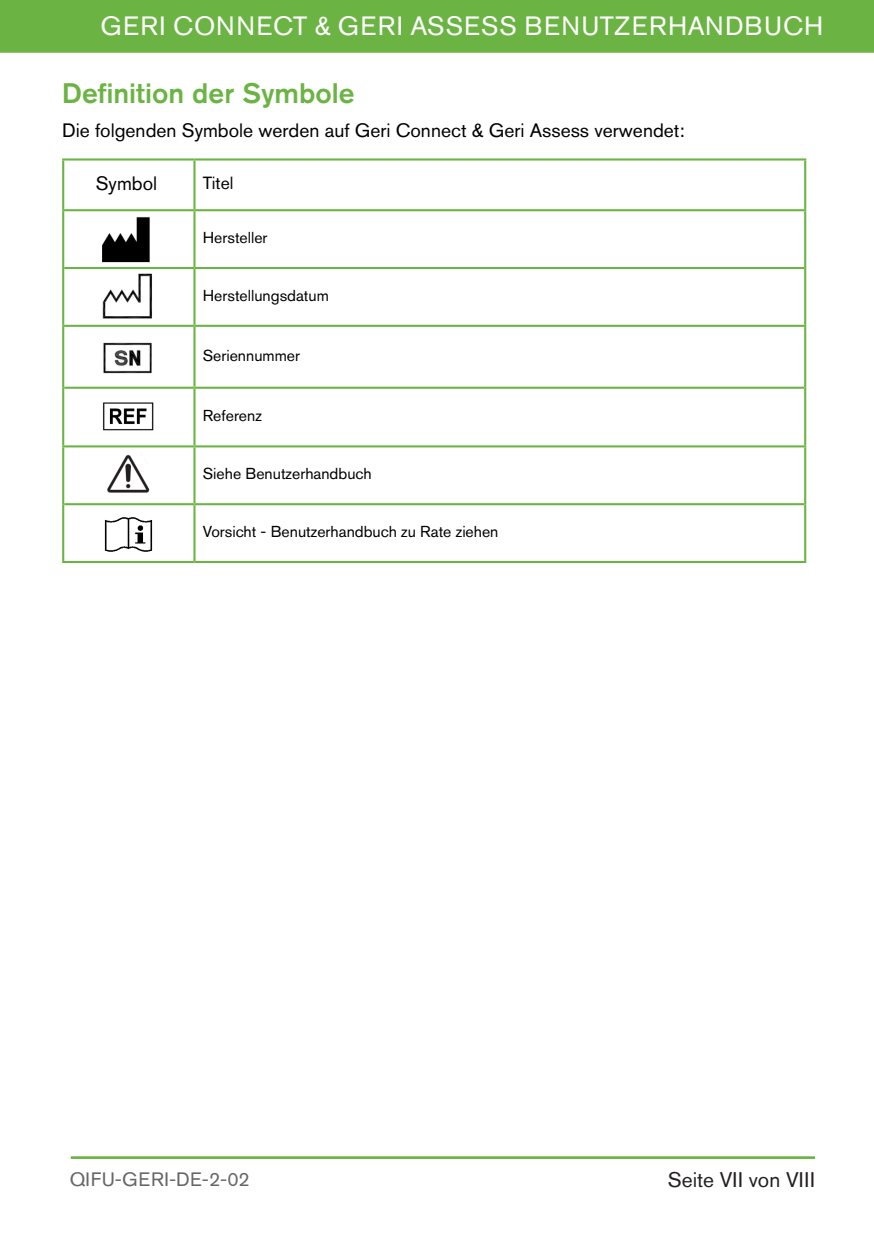
<style>
.page{position:relative;width:874px;height:1241px;background:#fff}
.page>*{position:absolute;margin:0;border:0;box-sizing:border-box;transform-origin:0 0}
.t1{font:500 28px "Akzidenz Grotesk Std";color:#6bb444}
.t2{font:26.25px "Akzidenz Grotesk Std";letter-spacing:.045em;color:#fff}
.t3{font:21px "Akzidenz Grotesk Std";color:#231f20}
.t4{font:19.25px "Akzidenz Grotesk Std";color:#000}
.t5{font:19.25px "Akzidenz Grotesk Std";letter-spacing:.03em;color:#666}
.TABLE_TEXT{font:17.5px "Akzidenz Grotesk Std";color:#000}
.TABLE_TEXT-2{font:15.75px "Akzidenz Grotesk Std";color:#000}
.table_text{font:15.75px "Akzidenz Grotesk Std";color:#000}
</style>
<div class="page">
<div style="left:0;top:0;width:873px;height:53px;background:#6bb444"></div>
<hr style="left:71px;top:1156px;width:743px;height:1px;background:#6bb444">
<hr style="left:71px;top:1157px;width:743px;height:1px;background:#6bb444">
<hr style="left:62px;top:158px;width:132px;height:2px;background:#6bb444">
<hr style="left:62px;top:160px;width:2px;height:49px;background:#6bb444">
<hr style="left:194px;top:158px;width:611px;height:2px;background:#6bb444">
<hr style="left:803px;top:160px;width:2px;height:49px;background:#6bb444">
<hr style="left:62px;top:268px;width:2px;height:57px;background:#6bb444">
<hr style="left:803px;top:268px;width:2px;height:57px;background:#6bb444">
<hr style="left:62px;top:387px;width:2px;height:58px;background:#6bb444">
<hr style="left:803px;top:387px;width:2px;height:58px;background:#6bb444">
<hr style="left:62px;top:504px;width:2px;height:57px;background:#6bb444">
<hr style="left:803px;top:504px;width:2px;height:57px;background:#6bb444">
<hr style="left:62px;top:561px;width:132px;height:2px;background:#6bb444">
<hr style="left:194px;top:561px;width:611px;height:2px;background:#6bb444">
<hr style="left:193px;top:160px;width:2px;height:49px;background:#6bb444">
<hr style="left:193px;top:269px;width:2px;height:56px;background:#6bb444">
<hr style="left:193px;top:389px;width:2px;height:56px;background:#6bb444">
<hr style="left:193px;top:447px;width:2px;height:56px;background:#6bb444">
<hr style="left:193px;top:505px;width:2px;height:56px;background:#6bb444">
<hr style="left:62px;top:209px;width:132px;height:2px;background:#6bb444">
<hr style="left:62px;top:211px;width:2px;height:57px;background:#6bb444">
<hr style="left:194px;top:209px;width:611px;height:2px;background:#6bb444">
<hr style="left:803px;top:211px;width:2px;height:57px;background:#6bb444">
<hr style="left:193px;top:211px;width:2px;height:56px;background:#6bb444">
<hr style="left:64px;top:267px;width:130px;height:2px;background:#6bb444">
<hr style="left:194px;top:267px;width:609px;height:2px;background:#6bb444">
<hr style="left:62px;top:325px;width:132px;height:2px;background:#6bb444">
<hr style="left:62px;top:327px;width:2px;height:60px;background:#6bb444">
<hr style="left:194px;top:325px;width:611px;height:2px;background:#6bb444">
<hr style="left:803px;top:327px;width:2px;height:60px;background:#6bb444">
<hr style="left:193px;top:327px;width:2px;height:59px;background:#6bb444">
<hr style="left:64px;top:386px;width:130px;height:3px;background:#6bb444">
<hr style="left:194px;top:386px;width:609px;height:3px;background:#6bb444">
<hr style="left:62px;top:445px;width:132px;height:2px;background:#6bb444">
<hr style="left:62px;top:447px;width:2px;height:57px;background:#6bb444">
<hr style="left:194px;top:445px;width:611px;height:2px;background:#6bb444">
<hr style="left:803px;top:447px;width:2px;height:57px;background:#6bb444">
<hr style="left:64px;top:503px;width:130px;height:2px;background:#6bb444">
<hr style="left:194px;top:503px;width:609px;height:2px;background:#6bb444">
<img style="left:103px;top:217px;width:47px;height:45px">
<img style="left:102px;top:273px;width:50px;height:46px">
<img style="left:102px;top:402px;width:51px;height:28px">
<img style="left:103px;top:342px;width:49px;height:32px">
<img style="left:107px;top:454px;width:43px;height:39px">
<img style="left:104px;top:517px;width:49px;height:35px">
<h2 class="t2" style="left:100px;top:11px;width:724px">GERI CONNECT &amp; GERI ASSESS BENUTZERHANDBUCH</h2>
<p class="t1" style="left:62px;top:76px;width:293px">Definition der Symbole</p>
<p class="t4" style="left:62px;top:119px;width:623px">Die folgenden Symbole werden auf Geri Connect &amp; Geri Assess verwendet:</p>
<p class="t4" style="left:96px;top:172px;width:63px">Symbol</p>
<p class="TABLE_TEXT" style="left:203px;top:173px;width:32px">Titel</p>
<p class="TABLE_TEXT-2" style="left:203px;top:228px;width:66px">Hersteller</p>
<p class="TABLE_TEXT-2" style="left:203px;top:286px;width:127px">Herstellungsdatum</p>
<p class="TABLE_TEXT-2" style="left:203px;top:345px;width:99px">Seriennummer</p>
<p class="TABLE_TEXT-2" style="left:203px;top:406px;width:61px">Referenz</p>
<p class="table_text" style="left:203px;top:464px;width:170px">Siehe Benutzerhandbuch</p>
<p class="TABLE_TEXT-2" style="left:203px;top:522px;width:297px">Vorsicht - Benutzerhandbuch zu Rate ziehen</p>
<p class="t5" style="left:70px;top:1167px;width:181px">QIFU-GERI-DE-2-02</p>
<h3 class="t3" style="left:667px;top:1167px;width:149px">Seite VII von VIII</h3>
</div>
